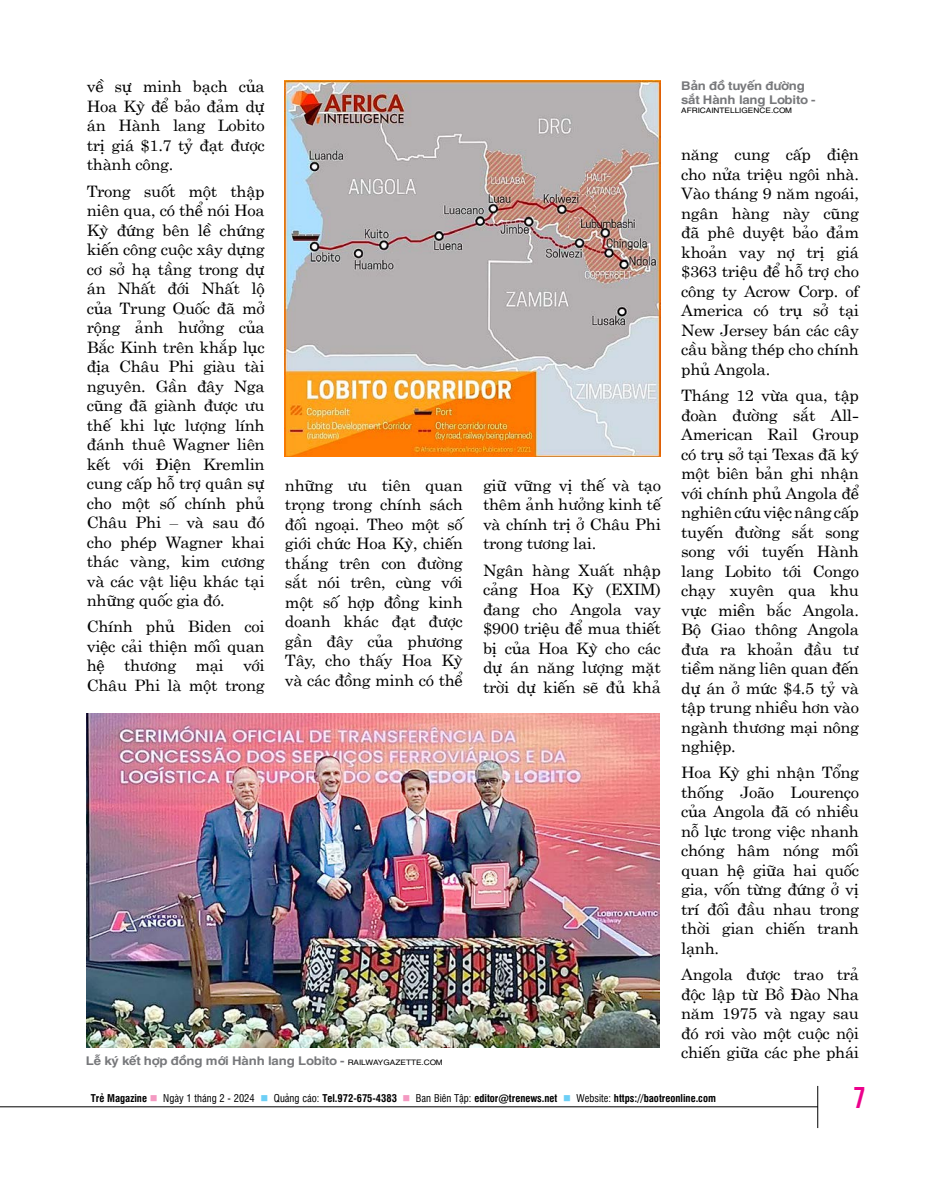
<style>
.page{position:relative;width:945px;height:1188px;background:#fff}
.page>*{position:absolute;margin:0;border:0;box-sizing:border-box;transform-origin:0 0}
.t1{font:30px "UTM Bebas";color:#ec008c}
.t2{font:15.75px/19.5px "Tre Centur Andy";letter-spacing:-.02em;color:#000;text-align:justify;scale:1.05 1}
.t3{font:700 12px/14.4px "UTM Helve";letter-spacing:-.035em;color:#77787b;scale:1.1 1}
.t4{font:700 10.5px "UTM Swiss Condensed";color:#000}
.t5{font:7.5px "UTM Helve";letter-spacing:-.035em;color:#000;scale:1.1 1}
.s1{font-weight:400;font-size:7.5px;color:#000}
.s2{color:#f49ac2}
.s3{font-weight:400}
.s4{color:#6dcff6}
</style>
<div class="page">
<hr style="left:0;top:1107px;width:818px;height:1px;background:#000">
<hr style="left:817px;top:1086px;width:1px;height:42px;background:#000">
<img style="left:285px;top:81px;width:376px;height:375px">
<img style="left:87px;top:714px;width:572px;height:333px">
<p class="t2" style="left:87px;top:75px;width:171px">về sự minh bạch của Hoa Kỳ để bảo đảm dự án Hành lang Lobito trị giá $1.7 tỷ đạt được thành công.</p>
<p class="t2" style="left:87px;top:179px;width:171px">Trong suốt một thập niên qua, có thể nói Hoa Kỳ đứng bên lề chứng kiến công cuộc xây dựng cơ sở hạ tầng trong dự án Nhất đới Nhất lộ của Trung Quốc đã mở rộng ảnh hưởng của Bắc Kinh trên khắp lục địa Châu Phi giàu tài nguyên. Gần đây Nga cũng đã giành được ưu thế khi lực lượng lính đánh thuê Wagner liên kết với Điện Kremlin cung cấp hỗ trợ quân sự cho một số chính phủ Châu Phi – và sau đó cho phép Wagner khai thác vàng, kim cương và các vật liệu khác tại những quốc gia đó.</p>
<p class="t2" style="left:87px;top:615px;width:171px">Chính phủ Biden coi việc cải thiện mối quan hệ thương mại với Châu Phi là một trong</p>
<p class="t2" style="left:285px;top:474px;width:171px">những ưu tiên quan trọng trong chính sách đối ngoại. Theo một số giới chức Hoa Kỳ, chiến thắng trên con đường sắt nói trên, cùng với một số hợp đồng kinh doanh khác đạt được gần đây của phương Tây, cho thấy Hoa Kỳ và các đồng minh có thể</p>
<p class="t2" style="left:483px;top:474px;width:171px">giữ vững vị thế và tạo thêm ảnh hưởng kinh tế và chính trị ở Châu Phi trong tương lai.</p>
<p class="t2" style="left:483px;top:558px;width:171px">Ngân hàng Xuất nhập cảng Hoa Kỳ (EXIM) đang cho Angola vay $900 triệu để mua thiết bị của Hoa Kỳ cho các dự án năng lượng mặt trời dự kiến sẽ đủ khả</p>
<p class="t3" style="left:86px;top:1052px;width:326px">Lễ ký kết hợp đồng mới Hành lang Lobito - <span class="s1">RAILWAYGAZETTE.COM</span></p>
<p class="t3" style="left:681px;top:77px;width:124px">Bản đồ tuyến đường sắt Hành lang Lobito -</p>
<p class="t5" style="left:681px;top:104px;width:103px">AFRICAINTELLIGENCE.COM</p>
<p class="t2" style="left:681px;top:143px;width:171px">năng cung cấp điện cho nửa triệu ngôi nhà.<br>Vào tháng 9 năm ngoái, ngân hàng này cũng đã phê duyệt bảo đảm khoản vay nợ trị giá $363 triệu để hỗ trợ cho công ty Acrow Corp. of America có trụ sở tại New Jersey bán các cây cầu bằng thép cho chính phủ Angola.</p>
<p class="t2" style="left:681px;top:384px;width:171px">Tháng 12 vừa qua, tập đoàn đường sắt All-American Rail Group có trụ sở tại Texas đã ký một biên bản ghi nhận với chính phủ Angola để nghiên cứu việc nâng cấp tuyến đường sắt song song với tuyến Hành lang Lobito tới Congo chạy xuyên qua khu vực miền bắc Angola.<br>Bộ Giao thông Angola đưa ra khoản đầu tư tiềm năng liên quan đến dự án ở mức $4.5 tỷ và tập trung nhiều hơn vào ngành thương mại nông nghiệp.</p>
<p class="t2" style="left:681px;top:761px;width:171px">Hoa Kỳ ghi nhận Tổng thống João Lourenço của Angola đã có nhiều nỗ lực trong việc nhanh chóng hâm nóng mối quan hệ giữa hai quốc gia, vốn từng đứng ở vị trí đối đầu nhau trong thời gian chiến tranh lạnh.</p>
<p class="t2" style="left:681px;top:963px;width:171px">Angola được trao trả độc lập từ Bồ Đào Nha năm 1975 và ngay sau đó rơi vào một cuộc nội chiến giữa các phe phái</p>
<p class="t4" style="left:91px;top:1090px;width:627px">Trẻ Magazine <span class="s2">■</span> <span class="s3">Ngày 1 tháng 2 - 2024</span> <span class="s4">■</span> <span class="s3">Quảng cáo:</span> Tel.972-675-4383 <span class="s2">■</span> <span class="s3">Ban Biên Tập:</span> editor@trenews.net <span class="s4">■</span> <span class="s3">Website:</span> https://baotreonline.com</p>
<h1 class="t1" style="left:854px;top:1076px;width:13px">7</h1>
</div>
